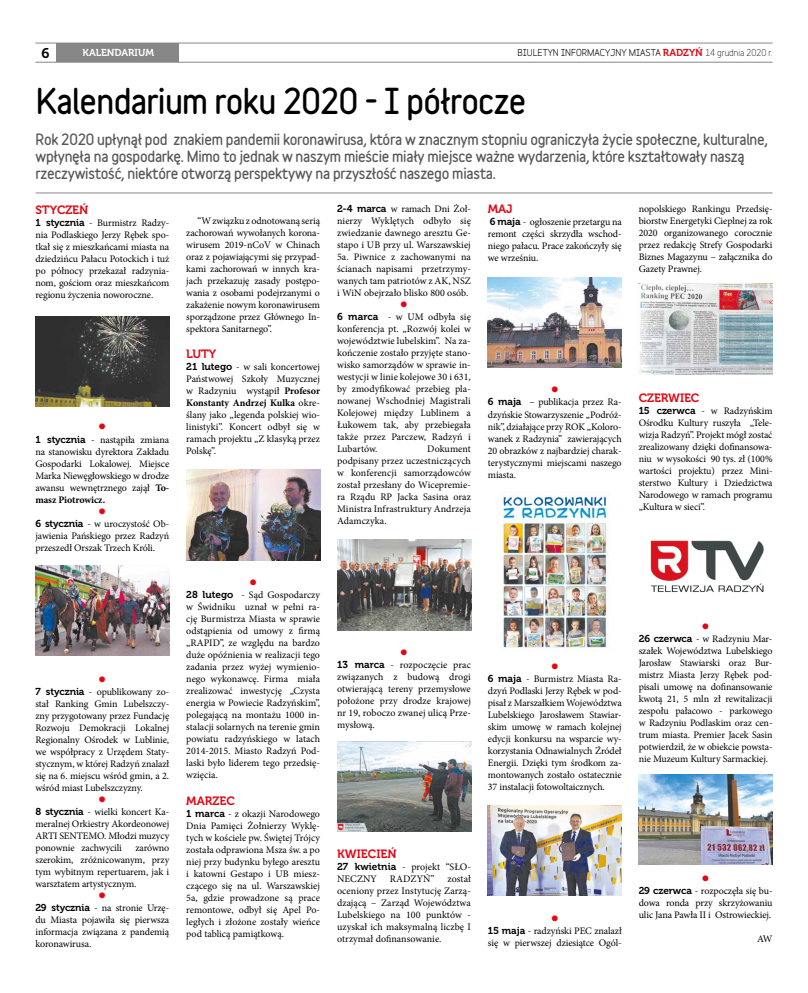
<style>
.page{position:relative;width:808px;height:993px;background:#fff}
.page>*{position:absolute;margin:0;border:0;box-sizing:border-box;transform-origin:0 0}
.t1{font:900 32px "Variable";letter-spacing:-.02em;color:#000}
.t2{font:900 14px/17px "Variable";letter-spacing:-.02em;color:#575756}
.t3{font:14px "Museo 700";color:#000}
.t4{font:12px "Museo 700";letter-spacing:-.01em;color:#e30613}
.t5{font:10px/12px "Minion Pro";letter-spacing:-.01em;color:#000;text-align:justify}
.t6{font:10px "Wingdings";color:#e30613}
.t7{font:10px "Museo 700";color:#fff}
.t8{font:700 9px "Variable";color:#000}
.s1{font-family:"Museo 700";font-weight:400;font-size:10px;color:#e30613}
.s2{font-weight:400}
.s3{font-family:"Museo 700"}
.s4{font-weight:700}
</style>
<div class="page">
<div style="left:56px;top:43px;width:123px;height:19px;background:#878787"></div>
<hr style="left:35px;top:43px;width:737px;height:1px;background:#878787">
<hr style="left:35px;top:62px;width:737px;height:1px;background:#878787">
<hr style="left:36px;top:192px;width:736px;height:1px;background:#878787">
<img style="left:35px;top:316px;width:134px;height:90px">
<img style="left:186px;top:469px;width:134px;height:91px">
<img style="left:337px;top:539px;width:134px;height:91px">
<img style="left:488px;top:805px;width:134px;height:90px">
<img style="left:639px;top:283px;width:133px;height:91px">
<img style="left:650px;top:540px;width:114px;height:52px">
<img style="left:639px;top:774px;width:133px;height:90px">
<img style="left:502px;top:491px;width:107px;height:160px">
<img style="left:488px;top:277px;width:134px;height:91px">
<img style="left:337px;top:741px;width:134px;height:90px">
<img style="left:35px;top:565px;width:134px;height:90px">
<h2 class="t3" style="left:42px;top:45px;width:10px">6</h2>
<p class="t8" style="left:517px;top:45px;width:256px">BIULETYN INFORMACYJNY MIASTA <span class="s1">RADZYŃ</span> <span class="s2">14 grudnia 2020 r.</span></p>
<p class="t7" style="left:83px;top:47px;width:73px">KALENDARIUM</p>
<h1 class="t1" style="left:36px;top:76px;width:492px">Kalendarium roku 2020 - I półrocze</h1>
<p class="t2" style="left:36px;top:131px;width:734px">Rok 2020 upłynął pod znakiem pandemii koronawirusa, która w znacznym stopniu ograniczyła życie społeczne, kulturalne, wpłynęła na gospodarkę. Mimo to jednak w naszym mieście miały miejsce ważne wydarzenia, które kształtowały naszą rzeczywistość, niektóre otworzą perspektywy na przyszłość naszego miasta.</p>
<p class="t4" style="left:35px;top:203px;width:54px">STYCZEŃ</p>
<p class="t5" style="left:35px;top:217px;width:135px"><span class="s3">1 stycznia</span> - Burmistrz Radzy&shy;nia Podlaskiego Jerzy Rębek spo&shy;tkał się z mieszkańcami miasta na dziedzińcu Pałacu Potockich i tuż po północy przekazał radzynia&shy;nom, gościom oraz mieszkańcom regionu życzenia noworoczne.</p>
<p class="t6" style="left:99px;top:421px;width:9px">●</p>
<p class="t5" style="left:35px;top:433px;width:135px"><span class="s3">1 stycznia</span> - nastąpiła zmiana na stanowisku dyrektora Zakładu Gospodarki Lokalowej. Miejsce Marka Niewęgłowskiego w drodze awansu wewnętrznego zajął <span class="s4">To&shy;masz Piotrowicz.</span></p>
<p class="t6" style="left:99px;top:505px;width:9px">●</p>
<p class="t5" style="left:35px;top:517px;width:135px"><span class="s3">6 stycznia</span> - w uroczystość Ob&shy;jawienia Pańskiego przez Radzyń przeszedł Orszak Trzech Króli.</p>
<p class="t6" style="left:99px;top:673px;width:9px">●</p>
<p class="t5" style="left:35px;top:685px;width:135px"><span class="s3">7 stycznia</span> - opublikowany zo&shy;stał Ranking Gmin Lubelszczy&shy;zny przygotowany przez Fundację Rozwoju Demokracji Lokalnej Regionalny Ośrodek w Lublinie, we współpracy z Urzędem Staty&shy;stycznym, w której Radzyń znalazł się na 6. miejscu wśród gmin, a 2. wśród miast Lubelszczyzny.</p>
<p class="t6" style="left:99px;top:793px;width:9px">●</p>
<p class="t5" style="left:35px;top:805px;width:135px"><span class="s3">8 stycznia</span> - wielki koncert Ka&shy;meralnej Orkiestry Akordeonowej ARTI SENTEMO. Młodzi muzycy ponownie zachwycili</p>
<p class="t5" style="left:35px;top:841px;width:135px;text-indent:100px">zarówno szerokim, zróżnicowanym, przy tym wybitnym repertuarem, jak i warsztatem artystycznym.</p>
<p class="t6" style="left:99px;top:889px;width:9px">●</p>
<p class="t5" style="left:35px;top:901px;width:135px"><span class="s3">29 stycznia</span> - na stronie Urzę&shy;du Miasta pojawiła się pierwsza informacja związana z pandemią koronawirusa.</p>
<p class="t5" style="left:186px;top:214px;width:135px;text-indent:11px">“W związku z odnotowaną serią zachorowań wywołanych korona&shy;wirusem 2019-nCoV w Chinach oraz z pojawiającymi się przypad&shy;kami zachorowań w innych kra&shy;jach przekazuję zasady postępo&shy;wania z osobami podejrzanymi o zakażenie nowym koronawirusem sporządzone przez Głównego In&shy;spektora Sanitarnego”.</p>
<p class="t4" style="left:186px;top:347px;width:32px">LUTY</p>
<p class="t5" style="left:186px;top:361px;width:135px"><span class="s3">21 lutego</span> - w sali koncertowej Państwowej Szkoły Muzycznej w Radzyniu wystąpił <span class="s4">Profesor Konstanty Andrzej Kulka</span> okre&shy;ślany jako „legenda polskiej wio&shy;linistyki”. Koncert odbył się w ramach projektu „Z klasyką przez Polskę”.</p>
<p class="t6" style="left:249px;top:577px;width:9px">●</p>
<p class="t5" style="left:186px;top:589px;width:135px"><span class="s3">28 lutego</span> - Sąd Gospodarczy w Świdniku uznał w pełni ra&shy;cję Burmistrza Miasta w sprawie odstąpienia od umowy z firmą „RAPID”, ze względu na bardzo duże opóźnienia w realizacji tego zadania przez wyżej wymienio&shy;nego wykonawcę. Firma miała zrealizować inwestycję „Czysta energia w Powiecie Radzyńskim”, polegającą na montażu 1000 in&shy;stalacji solarnych na terenie gmin powiatu radzyńskiego w latach 2014-2015. Miasto Radzyń Pod&shy;laski było liderem tego przedsię&shy;wzięcia.</p>
<p class="t4" style="left:186px;top:793px;width:50px">MARZEC</p>
<p class="t5" style="left:186px;top:807px;width:135px"><span class="s3">1 marca</span> - z okazji Narodowego Dnia Pamięci Żołnierzy Wyklę&shy;tych w kościele pw. Świętej Trójcy została odprawiona Msza św. a po niej przy budynku byłego aresztu i katowni Gestapo i UB miesz&shy;czącego się na ul. Warszawskiej 5a, gdzie prowadzone są prace remontowe, odbył się Apel Po&shy;ległych i złożone zostały wieńce pod tablicą pamiątkową.</p>
<p class="t5" style="left:337px;top:202px;width:135px"><span class="s3">2-4 marca</span> w ramach Dni Żoł&shy;nierzy Wyklętych odbyło się zwiedzanie dawnego aresztu Ge&shy;stapo i UB przy ul. Warszawskiej 5a. Piwnice z zachowanymi na ścianach napisami przetrzymy&shy;wanych tam patriotów z AK, NSZ i WiN obejrzało blisko 800 osób.</p>
<p class="t6" style="left:400px;top:299px;width:9px">●</p>
<p class="t5" style="left:337px;top:310px;width:135px"><span class="s3">6 marca</span> - w UM odbyła się konferencja pt. „Rozwój kolei w województwie lubelskim”. Na za&shy;kończenie zostało przyjęte stano&shy;wisko samorządów w sprawie in&shy;westycji w linie kolejowe 30 i 631, by zmodyfikować przebieg pla&shy;nowanej Wschodniej Magistrali Kolejowej między Lublinem a Łukowem tak, aby przebiegała także przez Parczew, Radzyń i Lubartów.</p>
<p class="t5" style="left:337px;top:442px;width:135px;text-indent:90px">Dokument podpisany przez uczestniczących w konferencji samorządowców został przesłany do Wicepremie&shy;ra Rządu RP Jacka Sasina oraz Ministra Infrastruktury Andrzeja Adamczyka.</p>
<p class="t6" style="left:400px;top:647px;width:9px">●</p>
<p class="t5" style="left:337px;top:658px;width:135px"><span class="s3">13 marca</span> - rozpoczęcie prac związanych z budową drogi otwierającą tereny przemysłowe położone przy drodze krajowej nr 19, roboczo zwanej ulicą Prze&shy;mysłową.</p>
<p class="t4" style="left:337px;top:846px;width:61px">KWIECIEŃ</p>
<p class="t5" style="left:337px;top:860px;width:135px"><span class="s3">27 kwietnia</span> - projekt “SŁO-<br>NECZNY</p>
<p class="t5" style="left:390px;top:872px;width:46px">RADZYŃ”</p>
<p class="t5" style="left:337px;top:872px;width:135px;text-indent:110px">został oceniony przez Instytucję Zarzą&shy;dzającą – Zarząd Województwa Lubelskiego na 100 punktów - uzyskał ich maksymalną liczbę I otrzymał dofinansowanie.</p>
<p class="t4" style="left:488px;top:202px;width:26px">MAJ</p>
<p class="t5" style="left:488px;top:216px;width:135px"><span class="s3">6 maja</span> - ogłoszenie przetargu na remont części skrzydła wschod&shy;niego pałacu. Prace zakończyły się we wrześniu.</p>
<p class="t6" style="left:551px;top:384px;width:9px">●</p>
<p class="t5" style="left:488px;top:396px;width:135px"><span class="s3">6 maja</span> – publikacja przez Ra&shy;dzyńskie Stowarzyszenie „Podróż&shy;nik”, działające przy ROK „Koloro&shy;wanek z Radzynia” zawierających 20 obrazków z najbardziej charak&shy;terystycznymi miejscami naszego miasta.</p>
<p class="t6" style="left:551px;top:660px;width:9px">●</p>
<p class="t5" style="left:488px;top:672px;width:135px"><span class="s3">6 maja</span> - Burmistrz Miasta Ra&shy;dzyń Podlaski Jerzy Rębek w pod&shy;pisał z Marszałkiem Województwa Lubelskiego Jarosławem Stawiar&shy;skim umowę w ramach kolejnej edycji konkursu na wsparcie wy&shy;korzystania Odnawialnych Źródeł Energii. Dzięki tym środkom za&shy;montowanych zostało ostatecznie 37 instalacji fotowoltaicznych.</p>
<p class="t6" style="left:551px;top:912px;width:9px">●</p>
<p class="t5" style="left:488px;top:924px;width:135px"><span class="s3">15 maja</span> - radzyński PEC znalazł się w pierwszej dziesiątce Ogól-</p>
<p class="t5" style="left:639px;top:202px;width:135px">nopolskiego Rankingu Przedsię&shy;biorstw Energetyki Cieplnej za rok 2020 organizowanego corocznie przez redakcję Strefy Gospodarki Biznes Magazynu – załącznika do Gazety Prawnej.</p>
<p class="t4" style="left:639px;top:390px;width:62px">CZERWIEC</p>
<p class="t5" style="left:639px;top:404px;width:135px"><span class="s3">15 czerwca</span> - w Radzyńskim Ośrodku Kultury ruszyła „Tele&shy;wizja Radzyń”. Projekt mógł zostać zrealizowany dzięki dofinansowa&shy;niu w wysokości 90 tys. zł (100% wartości projektu) przez Mini&shy;sterstwo Kultury i Dziedzictwa Narodowego w ramach programu „Kultura w sieci”.</p>
<p class="t6" style="left:702px;top:620px;width:9px">●</p>
<p class="t5" style="left:639px;top:632px;width:135px"><span class="s3">26 czerwca</span> - w Radzyniu Mar&shy;szałek Województwa Lubelskiego Jarosław Stawiarski oraz Bur&shy;mistrz Miasta Jerzy Rębek pod&shy;pisali umowę na dofinansowanie kwotą 21, 5 mln zł rewitalizacji zespołu pałacowo - parkowego w Radzyniu Podlaskim oraz cen&shy;trum miasta. Premier Jacek Sasin potwierdził, że w obiekcie powsta&shy;nie Muzeum Kultury Sarmackiej.</p>
<p class="t6" style="left:702px;top:872px;width:9px">●</p>
<p class="t5" style="left:639px;top:884px;width:135px"><span class="s3">29 czerwca</span> - rozpoczęła się bu&shy;dowa ronda przy skrzyżowaniu ulic Jana Pawła II i Ostrowieckiej.</p>
<p class="t5" style="left:757px;top:932px;width:17px">AW</p>
</div>
